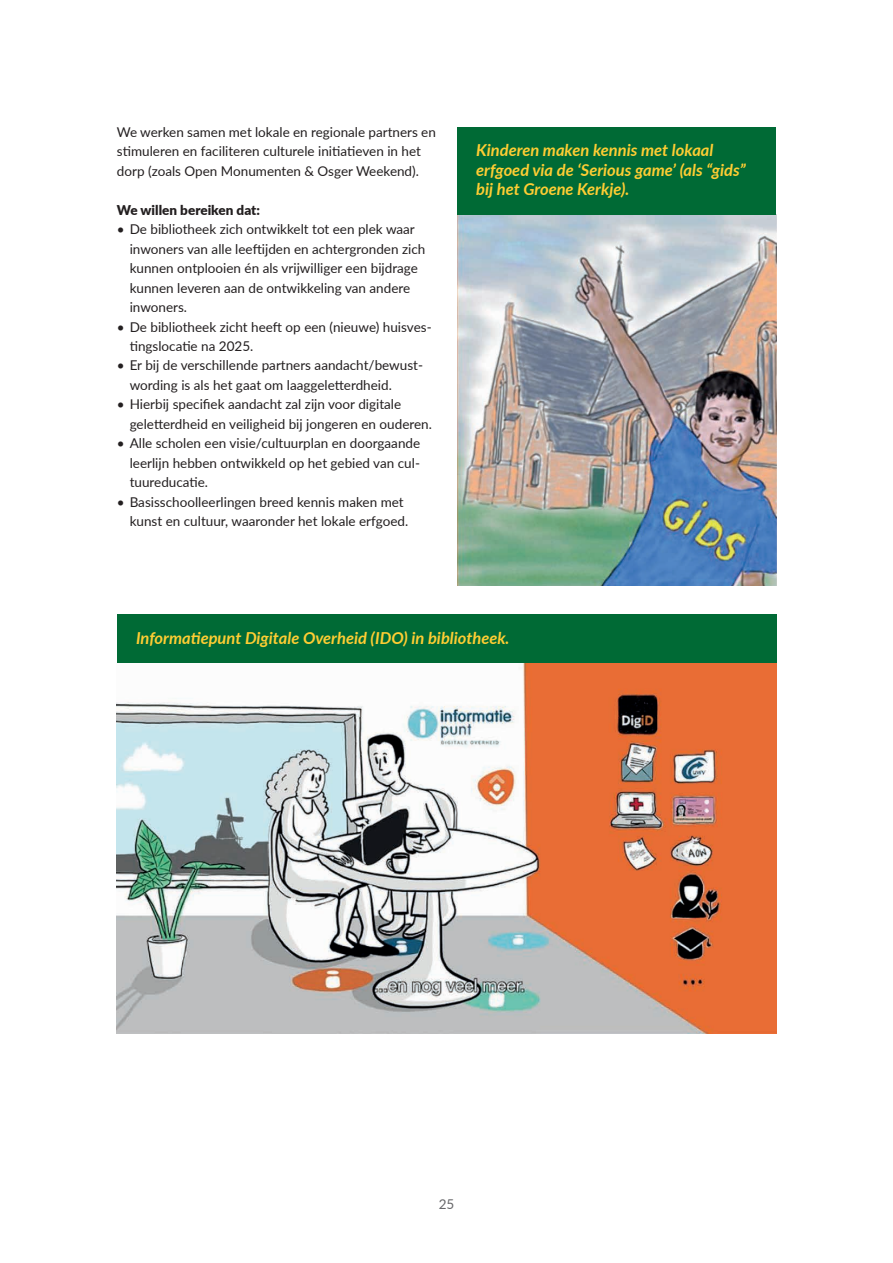
<style>
.page{position:relative;width:893px;height:1263px;background:#fff}
.page>*{position:absolute;margin:0;border:0;box-sizing:border-box;transform-origin:0 0}
.t1{font:italic 700 16.5px/19.5px "Lato";color:#fecd33}
.t2{font:13.5px/19.5px "Lato";color:#231f20}
.t3{font:900 13.5px "Lato";color:#231f20}
.t4{font:13.5px "Lato";color:#67676a}
</style>
<div class="page">
<img style="left:457px;top:214px;width:319px;height:371px">
<div style="left:457px;top:127px;width:319px;height:87px;background:#006a35"></div>
<div style="left:117px;top:614px;width:659px;height:49px;background:#006a35"></div>
<img style="left:117px;top:663px;width:659px;height:371px">
<p class="t2" style="left:117px;top:121px;width:320px">We werken samen met lokale en regionale partners en stimuleren en faciliteren culturele initiatieven in het dorp (zoals Open Monumenten &amp; Osger Weekend).</p>
<p class="t3" style="left:117px;top:199px;width:145px">We willen bereiken dat:</p>
<p class="t2" style="left:130px;top:219px;width:297px;text-indent:-13px">• De bibliotheek zich ontwikkelt tot een plek waar inwoners van alle leeftijden en achtergronden zich kunnen ontplooien én als vrijwilliger een bijdrage kunnen leveren aan de ontwikkeling van andere inwoners.</p>
<p class="t2" style="left:130px;top:316px;width:303px;text-indent:-13px">• De bibliotheek zicht heeft op een (nieuwe) huisves&shy;tingslocatie na 2025.</p>
<p class="t2" style="left:130px;top:355px;width:295px;text-indent:-13px">• Er bij de verschillende partners aandacht/bewust&shy;wording is als het gaat om laaggeletterdheid.</p>
<p class="t2" style="left:130px;top:394px;width:304px;text-indent:-13px">• Hierbij specifiek aandacht zal zijn voor digitale geletterdheid en veiligheid bij jongeren en ouderen.</p>
<p class="t2" style="left:130px;top:433px;width:292px;text-align:justify;text-indent:-13px">• Alle scholen een visie/cultuurplan en doorgaande leerlijn hebben ontwikkeld op het gebied van cul&shy;tuureducatie.</p>
<p class="t2" style="left:130px;top:492px;width:280px;text-indent:-13px">• Basisschoolleerlingen breed kennis maken met kunst en cultuur, waaronder het lokale erfgoed.</p>
<p class="t1" style="left:476px;top:140px;width:271px">Kinderen maken kennis met lokaal erfgoed via de ‘Serious game’ (als “gids” bij het Groene Kerkje).</p>
<p class="t1" style="left:136px;top:627px;width:375px">Informatiepunt Digitale Overheid (IDO) in bibliotheek.</p>
<p class="t4" style="left:439px;top:1194px;width:17px">25</p>
</div>
